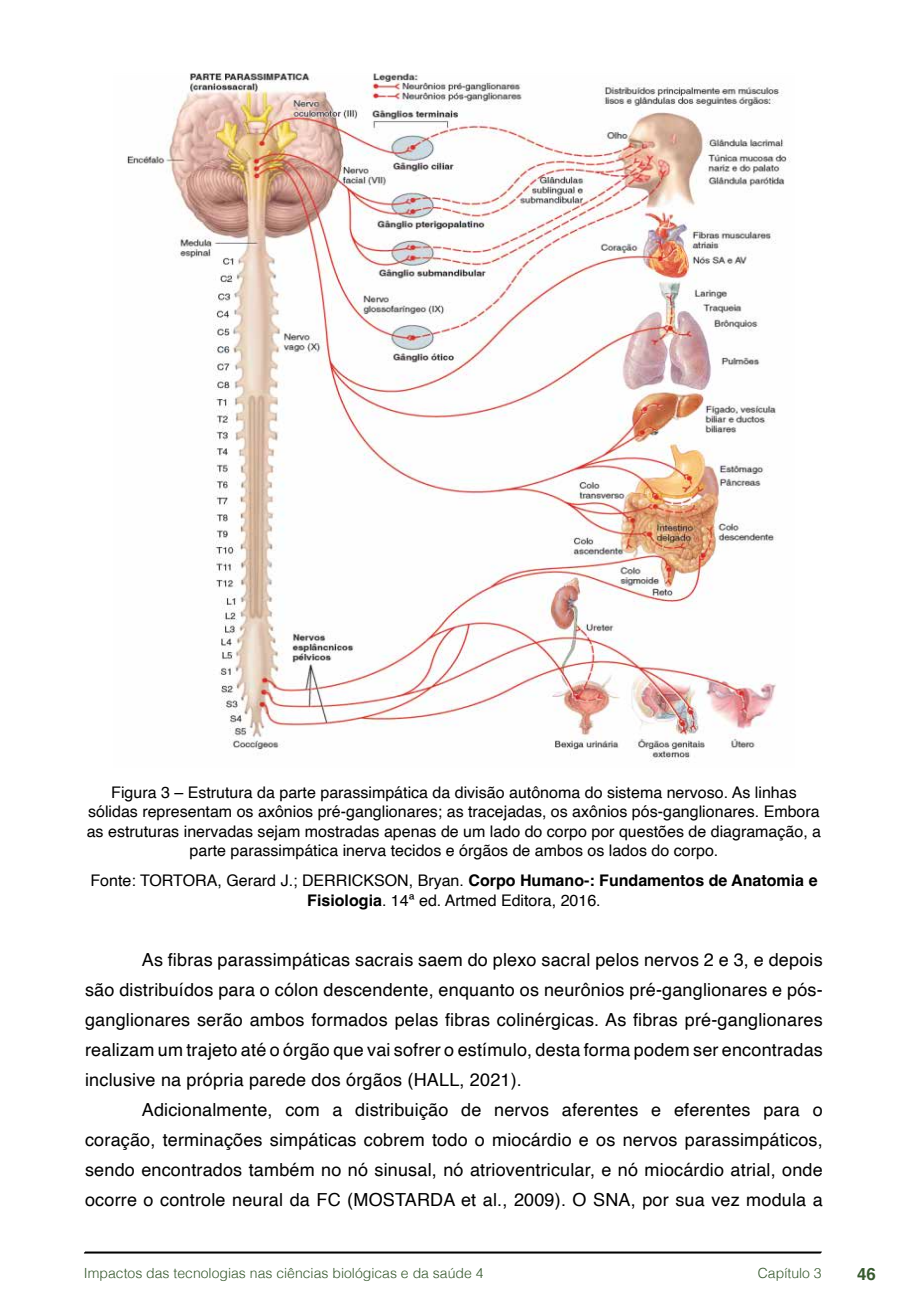
<style>
.page{position:relative;width:908px;height:1304px;background:#fff}
.page>*{position:absolute;margin:0;border:0;box-sizing:border-box;transform-origin:0 0}
.t1{font:18px/30px "Helvetica";letter-spacing:.01em;color:#000;text-align:justify}
.t2{font:700 16.8px "Helvetica";color:#36592e}
.t3{font:16px/19.2px "Helvetica";color:#000;text-align:center}
.t4{font:300 14px "Helvetica";color:#36592e}
.s1{font-weight:700}
</style>
<div class="page">
<svg style="left:84px;top:1251px;width:737px;height:3px;background:#515151"></svg>
<img style="left:127px;top:74px;width:663px;height:689px">
<p class="t3" style="left:87px;top:783px;width:735px">Figura 3 – Estrutura da parte parassimpática da divisão autônoma do sistema nervoso. As linhas sólidas representam os axônios pré-ganglionares; as tracejadas, os axônios pós-ganglionares. Embora as estruturas inervadas sejam mostradas apenas de um lado do corpo por questões de diagramação, a parte parassimpática inerva tecidos e órgãos de ambos os lados do corpo.</p>
<p class="t3" style="left:90px;top:872px;width:728px">Fonte: TORTORA, Gerard J.; DERRICKSON, Bryan. <span class="s1">Corpo Humano-: Fundamentos de Anatomia e<br>Fisiologia</span>. 14ª ed. Artmed Editora, 2016.</p>
<p class="t1" style="left:85px;top:945px;width:739px;text-indent:57px">As fibras parassimpáticas sacrais saem do plexo sacral pelos nervos 2 e 3, e depois são distribuídos para o cólon descendente, enquanto os neurônios pré-ganglionares e pós&shy;ganglionares serão ambos formados pelas fibras colinérgicas. As fibras pré-ganglionares realizam um trajeto até o órgão que vai sofrer o estímulo, desta forma podem ser encontradas inclusive na própria parede dos órgãos (HALL, 2021).</p>
<p class="t1" style="left:85px;top:1095px;width:739px;text-indent:57px">Adicionalmente, com a distribuição de nervos aferentes e eferentes para o coração, terminações simpáticas cobrem todo o miocárdio e os nervos parassimpáticos, sendo encontrados também no nó sinusal, nó atrioventricular, e nó miocárdio atrial, onde ocorre o controle neural da FC (MOSTARDA et al., 2009). O SNA, por sua vez modula a</p>
<p class="t4" style="left:84px;top:1261px;width:401px">Impactos das tecnologias nas ciências biológicas e da saúde 4</p>
<p class="t4" style="left:757px;top:1261px;width:65px">Capítulo 3</p>
<p class="t2" style="left:856px;top:1264px;width:20px">46</p>
</div>
